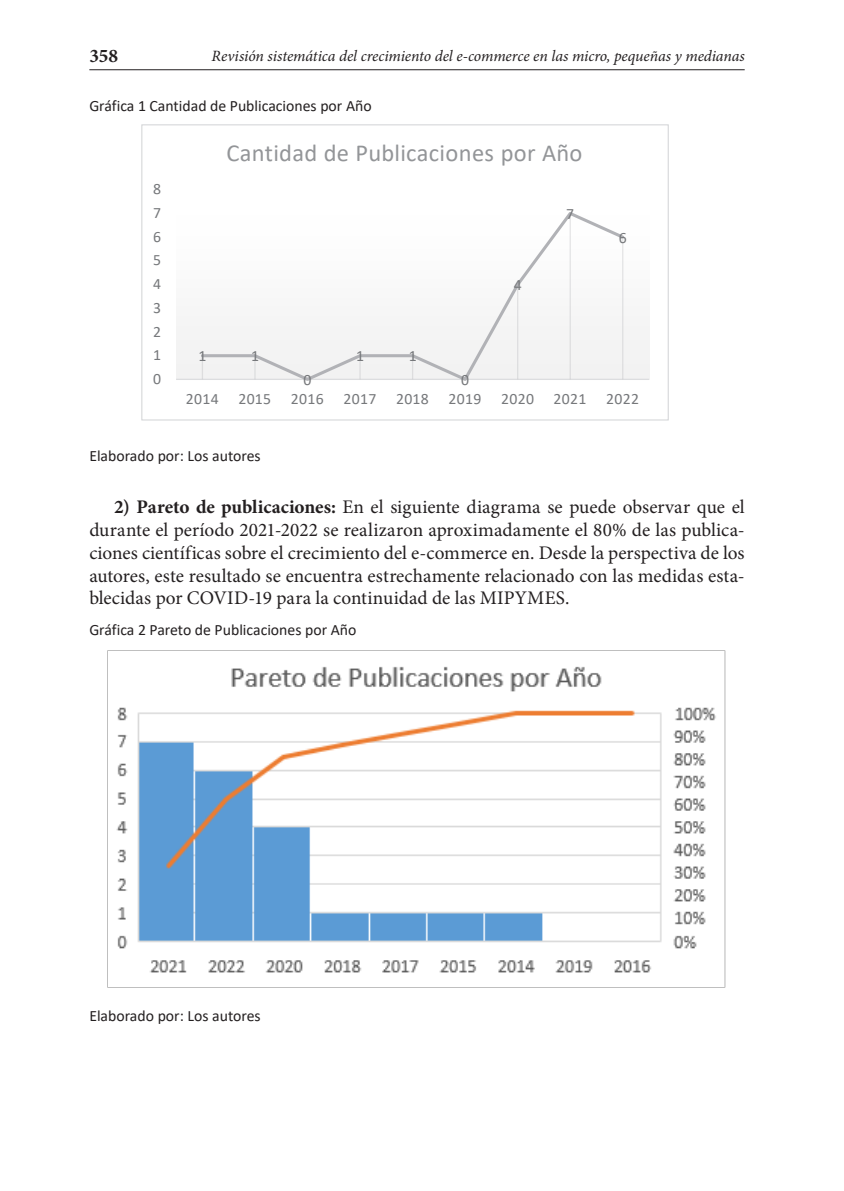
<style>
.page{position:relative;width:844px;height:1191px;background:#fff}
.page>*{position:absolute;margin:0;border:0;box-sizing:border-box;transform-origin:0 0}
.t1{font:24.5px "Calibri";letter-spacing:.01em;color:#939598}
.massa_texto{font:19.25px/22.8px "Minion Pro";letter-spacing:.005em;color:#231f20;text-align:justify}
.t2{font:700 19.25px "Minion Pro";color:#231f20}
.figura{font:15.75px "Calibri";color:#231f20}
.t3{font:italic 15.75px "Minion Pro";letter-spacing:-.005em;color:#231f20}
.t4{font:15.75px "Calibri";letter-spacing:.02em;color:#76787b}
.s1{font-weight:700}
</style>
<div class="page">
<hr style="left:89px;top:69px;width:655px;height:1px;background:#231f20">
<hr style="left:176px;top:379px;width:472px;height:1px;background:#dcdddf">
<svg style="left:199px;top:212px;width:427px;height:168px"></svg>
<svg style="left:202px;top:356px;width:1px;height:23px"></svg>
<svg style="left:254px;top:356px;width:1px;height:23px"></svg>
<svg style="left:359px;top:356px;width:1px;height:23px"></svg>
<svg style="left:412px;top:356px;width:1px;height:23px"></svg>
<hr style="left:517px;top:285px;width:1px;height:94px;background:#dfdfe0">
<hr style="left:569px;top:213px;width:1px;height:166px;background:#ededee">
<hr style="left:622px;top:237px;width:1px;height:142px;background:#e2e2e3">
<div style="left:141px;top:125px;width:527px;height:295px;border:1px solid #dcdddf"></div>
<img style="left:107px;top:650px;width:619px;height:338px">
<p class="t2" style="left:89px;top:42px;width:30px">358</p>
<p class="t3" style="left:211px;top:45px;width:534px">Revisión sistemática del crecimiento del e-commerce en las micro, pequeñas y medianas</p>
<p class="figura" style="left:89px;top:95px;width:284px">Gráfica 1 Cantidad de Publicaciones por Año</p>
<p class="t4" style="left:153px;top:178px;width:9px">8</p>
<p class="t4" style="left:153px;top:202px;width:9px">7</p>
<p class="t4" style="left:153px;top:225px;width:9px">6</p>
<p class="t4" style="left:153px;top:249px;width:9px">5</p>
<p class="t4" style="left:153px;top:273px;width:9px">4</p>
<p class="t4" style="left:153px;top:297px;width:9px">3</p>
<p class="t4" style="left:153px;top:320px;width:9px">2</p>
<p class="t4" style="left:153px;top:344px;width:9px">1</p>
<p class="t4" style="left:153px;top:368px;width:9px">0</p>
<p class="t1" style="left:226px;top:136px;width:357px">Cantidad de Publicaciones por Año</p>
<p class="t4" style="left:198px;top:345px;width:9px">1</p>
<p class="t4" style="left:251px;top:345px;width:9px">1</p>
<p class="t4" style="left:303px;top:369px;width:9px">0</p>
<p class="t4" style="left:356px;top:345px;width:9px">1</p>
<p class="t4" style="left:408px;top:345px;width:9px">1</p>
<p class="t4" style="left:461px;top:369px;width:9px">0</p>
<p class="t4" style="left:513px;top:274px;width:9px">4</p>
<p class="t4" style="left:566px;top:203px;width:9px">7</p>
<p class="t4" style="left:618px;top:226px;width:9px">6</p>
<p class="t4" style="left:186px;top:388px;width:454px">2014 2015 2016 2017 2018 2019 2020 2021 2022</p>
<p class="figura" style="left:89px;top:444px;width:173px">Elaborado por: Los autores</p>
<p class="massa_texto" style="left:89px;top:496px;width:656px;text-indent:25px"><span class="s1">2) Pareto de publicaciones:</span> En el siguiente diagrama se puede observar que el durante el período 2021-2022 se realizaron aproximadamente el 80% de las publica&shy;ciones científicas sobre el crecimiento del e-commerce en. Desde la perspectiva de los autores, este resultado se encuentra estrechamente relacionado con las medidas esta&shy;blecidas por COVID-19 para la continuidad de las MIPYMES.</p>
<p class="figura" style="left:89px;top:619px;width:268px">Gráfica 2 Pareto de Publicaciones por Año</p>
<p class="figura" style="left:89px;top:1005px;width:173px">Elaborado por: Los autores</p>
</div>
